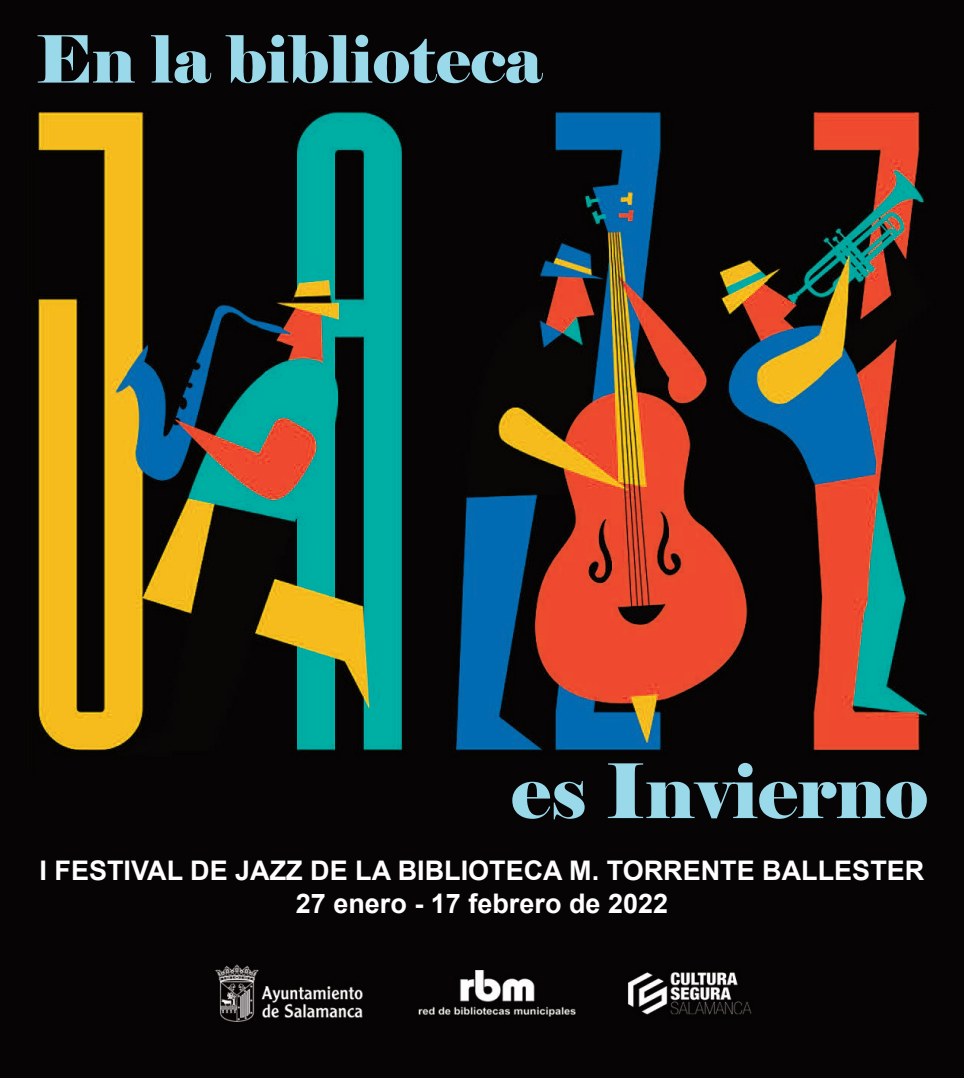
<style>
.page{position:relative;width:964px;height:1078px;background:#fff}
.page>*{position:absolute;margin:0;border:0;box-sizing:border-box;transform-origin:0 0}
.t1{font:75px "Elephant";color:#9ad9ea}
.t2{font:65px "Elephant";color:#9ad9ea}
.t3{font:700 27px/32.4px "Arial";color:#fff;text-align:center}
</style>
<div class="page">
<img style="left:0;top:0;width:964px;height:1077px">
<h2 class="t2" style="left:36px;top:20px;width:508px">En la biblioteca</h2>
<h1 class="t1" style="left:511px;top:745px;width:418px">es Invierno</h1>
<p class="t3" style="left:40px;top:854px;width:886px">I FESTIVAL DE JAZZ DE LA BIBLIOTECA M. TORRENTE BALLESTER<br>27 enero - 17 febrero de 2022</p>
</div>
